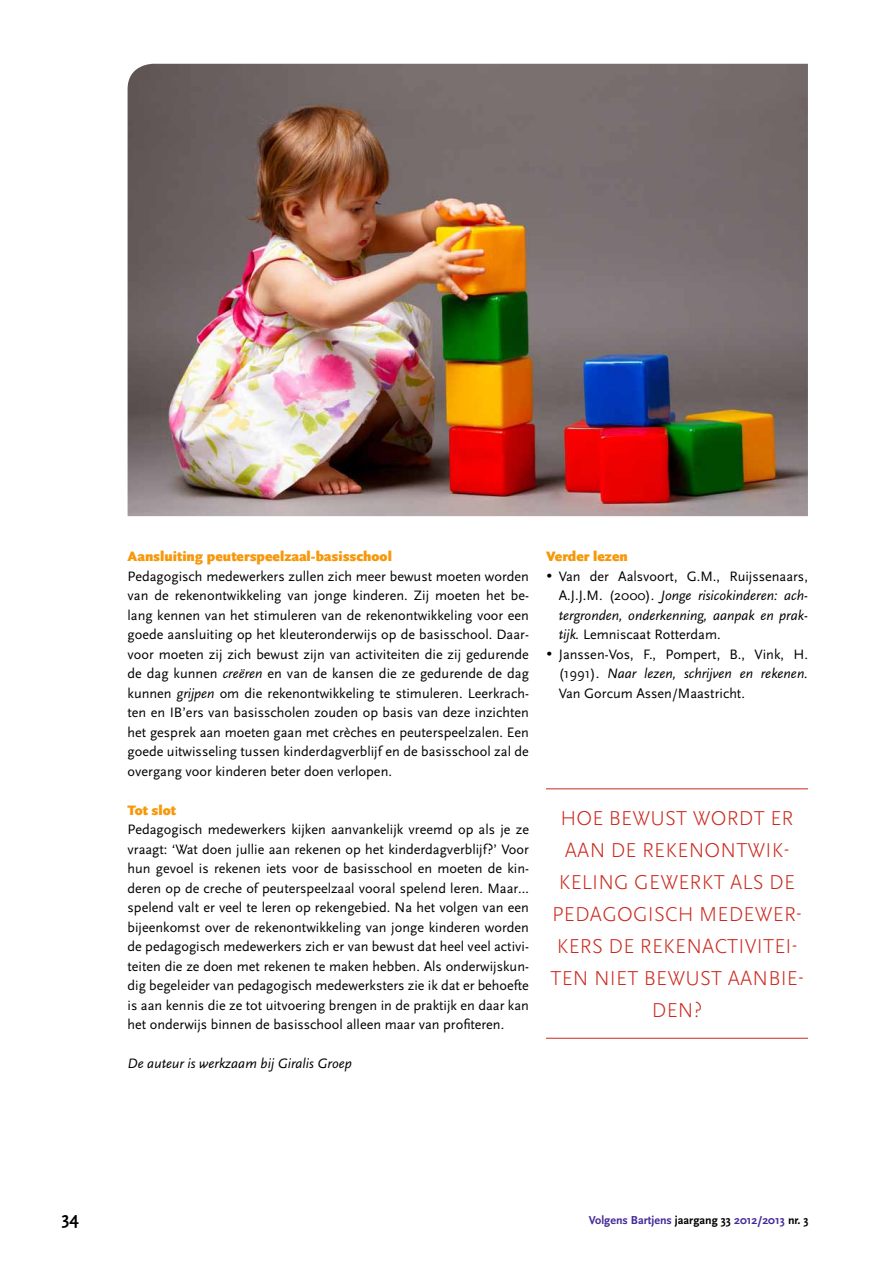
<style>
.page{position:relative;width:893px;height:1263px;background:#fff}
.page>*{position:absolute;margin:0;border:0;box-sizing:border-box;transform-origin:0 0}
.t1{font:300 21px/32px "Scala Sans OT";letter-spacing:.01em;color:#ca291d;text-align:center}
.t2{font:700 18px "Scala Sans OT";color:#000}
.t3{font:14.25px/19.5px "Scala Sans OT";color:#000;text-align:justify}
.t4{font:900 14.25px "Scala Sans OT";color:#f6980a}
.t5{font:italic 14.25px "Scala Sans OT";color:#000}
.t6{font:700 12px "Scala Sans OT";color:#452999}
.s1{font-style:italic}
.s2{color:#000}
</style>
<div class="page">
<hr style="left:546px;top:788px;width:262px;height:1px;background:#ca291d">
<hr style="left:546px;top:1038px;width:262px;height:1px;background:#ca291d">
<img style="left:128px;top:64px;width:680px;height:452px">
<p class="t4" style="left:128px;top:548px;width:266px">Aansluiting peuterspeelzaal-basisschool</p>
<p class="t3" style="left:128px;top:566px;width:403px">Pedagogisch medewerkers zullen zich meer bewust moeten worden van de rekenontwikkeling van jonge kinderen. Zij moeten het be&shy;lang kennen van het stimuleren van de rekenontwikkeling voor een goede aansluiting op het kleuteronderwijs op de basisschool. Daar&shy;voor moeten zij zich bewust zijn van activiteiten die zij gedurende de dag kunnen <span class="s1">creëren</span> en van de kansen die ze gedurende de dag kunnen <span class="s1">grijpen</span> om die rekenontwikkeling te stimuleren. Leerkrach&shy;ten en IB’ers van basisscholen zouden op basis van deze inzichten het gesprek aan moeten gaan met crèches en peuterspeelzalen. Een goede uitwisseling tussen kinderdagverblijf en de basisschool zal de overgang voor kinderen beter doen verlopen.</p>
<p class="t4" style="left:128px;top:801px;width:50px">Tot slot</p>
<p class="t3" style="left:128px;top:820px;width:403px">Pedagogisch medewerkers kijken aanvankelijk vreemd op als je ze vraagt: ‘Wat doen jullie aan rekenen op het kinderdagverblijf?’ Voor hun gevoel is rekenen iets voor de basisschool en moeten de kin&shy;deren op de creche of peuterspeelzaal vooral spelend leren. Maar… spelend valt er veel te leren op rekengebied. Na het volgen van een bijeenkomst over de rekenontwikkeling van jonge kinderen worden de pedagogisch medewerkers zich er van bewust dat heel veel activi&shy;teiten die ze doen met rekenen te maken hebben. Als onderwijskun&shy;dig begeleider van pedagogisch medewerksters zie ik dat er behoefte is aan kennis die ze tot uitvoering brengen in de praktijk en daar kan het onderwijs binnen de basisschool alleen maar van profiteren.</p>
<p class="t5" style="left:128px;top:1055px;width:226px">De auteur is werkzaam bij Giralis Groep</p>
<p class="t4" style="left:546px;top:548px;width:83px">Verder lezen</p>
<p class="t3" style="left:559px;top:566px;width:251px;text-indent:-13px">• Van der Aalsvoort, G.M., Ruijssenaars, A.J.J.M. (2000). <span class="s1">Jonge risicokinderen: ach&shy;tergronden, onderkenning, aanpak en prak&shy;tijk.</span> Lemniscaat Rotterdam.</p>
<p class="t3" style="left:559px;top:644px;width:251px;text-indent:-13px">• Janssen-Vos, F., Pompert, B., Vink, H. (1991). <span class="s1">Naar lezen, schrijven en rekenen.<br></span>Van Gorcum Assen/Maastricht.</p>
<h1 class="t1" style="left:550px;top:802px;width:255px">HOE BEWUST WORDT ER<br>AAN DE REKENONTWIK-<br>KELING GEWERKT ALS DE<br>PEDAGOGISCH MEDEWER-<br>KERS DE REKENACTIVITEI-<br>TEN NIET BEWUST AANBIE-<br>DEN?</h1>
<p class="t2" style="left:62px;top:1207px;width:19px">34</p>
<p class="t6" style="left:589px;top:1213px;width:221px">Volgens Bartjens <span class="s2">jaargang 33</span> 2012/2013 <span class="s2">nr. 3</span></p>
</div>
